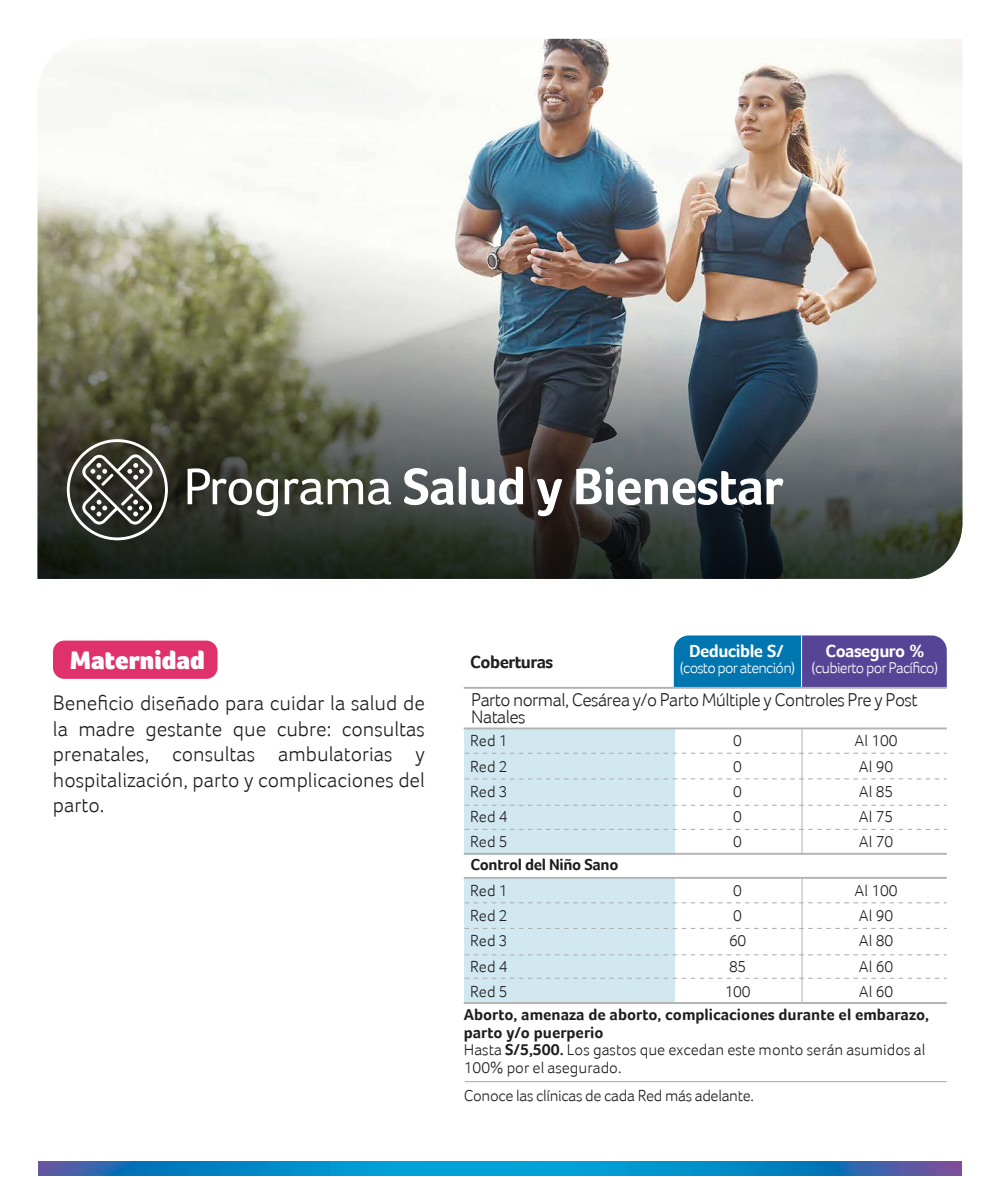
<style>
.page{position:relative;width:1000px;height:1177px;background:#fff}
.page>*{position:absolute;margin:0;border:0;box-sizing:border-box;transform-origin:0 0}
.t1{font:700 52.88px "Foco";letter-spacing:-.02em;color:#fff}
.t2{font:900 26.12px "Foco";color:#fff}
.t3{font:300 21.25px/25.5px "Foco";color:#1e1e1c;text-align:justify}
.t4{font:300 18.75px/17.1px "Foco";letter-spacing:-.03em;color:#1d1e1c}
.t5{font:700 18px "Foco";letter-spacing:-.03em;color:#fff}
.t6{font:700 18px "Foco";letter-spacing:-.03em;color:#1e1e1c}
.t7{font:700 16.25px/17.5px "Foco";color:#1e1e1c}
.t8{font:300 16.25px/25.2px "Foco";color:#1e1e1c;text-align:justify}
.t9{font:300 16.25px "Foco";letter-spacing:-.02em;color:#1e1e1c}
.t10{font:700 16.25px "Foco";letter-spacing:-.02em;color:#1d1e1c}
.t11{font:300 15.75px "Foco";letter-spacing:-.045em;color:#fff}
.s1{font-weight:400}
.s2{font-weight:300}
</style>
<div class="page">
<img style="left:38px;top:39px;width:924px;height:52px">
<img style="left:38px;top:91px;width:924px;height:198px">
<img style="left:38px;top:289px;width:924px;height:290px">
<svg style="left:67px;top:439px;width:101px;height:101px;background:#595a53"></svg>
<div style="left:53px;top:640px;width:165px;height:38px;background:#df326c;border-radius:11px"></div>
<div style="left:464px;top:728px;width:211px;height:126px;background:#d1e8f1"></div>
<hr style="left:802px;top:728px;width:1px;height:126px;background:#b2b1b2">
<svg style="left:465px;top:778px;width:482px;height:1px"></svg>
<svg style="left:465px;top:804px;width:482px;height:1px"></svg>
<hr style="left:465px;top:1080px;width:482px;height:2px;background:#b2b1b2">
<svg style="left:465px;top:752px;width:482px;height:1px"></svg>
<div style="left:674px;top:635px;width:127px;height:52px;background:#0076b1"></div>
<div style="left:802px;top:635px;width:145px;height:52px;background:#564596"></div>
<div style="left:464px;top:877px;width:211px;height:125px;background:#d1e8f1"></div>
<hr style="left:802px;top:878px;width:1px;height:124px;background:#b2b1b2">
<svg style="left:465px;top:954px;width:482px;height:1px"></svg>
<svg style="left:465px;top:902px;width:482px;height:1px"></svg>
<img style="left:39px;top:1161px;width:922px;height:14px">
<hr style="left:464px;top:686px;width:483px;height:2px;background:#b2b1b2">
<hr style="left:464px;top:727px;width:483px;height:2px;background:#b2b1b2">
<hr style="left:464px;top:852px;width:483px;height:2px;background:#b2b1b2">
<hr style="left:464px;top:876px;width:483px;height:2px;background:#b2b1b2">
<hr style="left:464px;top:1001px;width:483px;height:2px;background:#b2b1b2">
<svg style="left:675px;top:828px;width:271px;height:1px"></svg>
<svg style="left:465px;top:977px;width:482px;height:1px"></svg>
<h1 class="t1" style="left:183px;top:455px;width:601px"><span class="s1">Programa</span> Salud y Bienestar</h1>
<p class="t2" style="left:70px;top:644px;width:136px">Maternidad</p>
<p class="t3" style="left:53px;top:690px;width:374px">Beneficio diseñado para cuidar la salud de la madre gestante que cubre: consultas prenatales, consultas ambulatorias y hospitalización, parto y complicaciones del parto.</p>
<p class="t5" style="left:689px;top:640px;width:96px">Deducible S/</p>
<p class="t5" style="left:825px;top:640px;width:101px">Coaseguro %</p>
<p class="t11" style="left:812px;top:658px;width:128px">(cubierto por Pacífico)</p>
<p class="t6" style="left:470px;top:650px;width:85px">Coberturas</p>
<p class="t11" style="left:680px;top:658px;width:117px">(costo por atención)</p>
<p class="t4" style="left:471px;top:691px;width:448px">Parto normal, Cesárea y/o Parto Múltiple y Controles Pre y Post<br>Natales</p>
<p class="t8" style="left:470px;top:728px;width:39px">Red 1<br>Red 2<br>Red 3<br>Red 4<br>Red 5</p>
<p class="t8" style="left:733px;top:728px;width:10px">0<br>0<br>0<br>0<br>0</p>
<p class="t8" style="left:855px;top:728px;width:45px;text-align:left">Al 100<br>Al 90<br>Al 85<br>Al 75<br>Al 70</p>
<p class="t8" style="left:470px;top:877px;width:39px">Red 1<br>Red 2<br>Red 3<br>Red 4<br>Red 5</p>
<p class="t8" style="left:725px;top:877px;width:27px;text-align:center">0<br>0<br>60<br>85<br>100</p>
<p class="t8" style="left:855px;top:877px;width:45px;text-align:left">Al 100<br>Al 90<br>Al 80<br>Al 60<br>Al 60</p>
<p class="t10" style="left:470px;top:855px;width:150px">Control del Niño Sano</p>
<p class="t7" style="left:464px;top:1005px;width:467px">Aborto, amenaza de aborto, complicaciones durante el embarazo, parto y/o puerperio<br><span class="s2">Hasta</span> S/5,500. <span class="s2">Los gastos que excedan este monto serán asumidos al 100% por el asegurado .</span></p>
<p class="t9" style="left:464px;top:1085px;width:292px">Conoce las clínicas de cada Red más adelante.</p>
</div>
